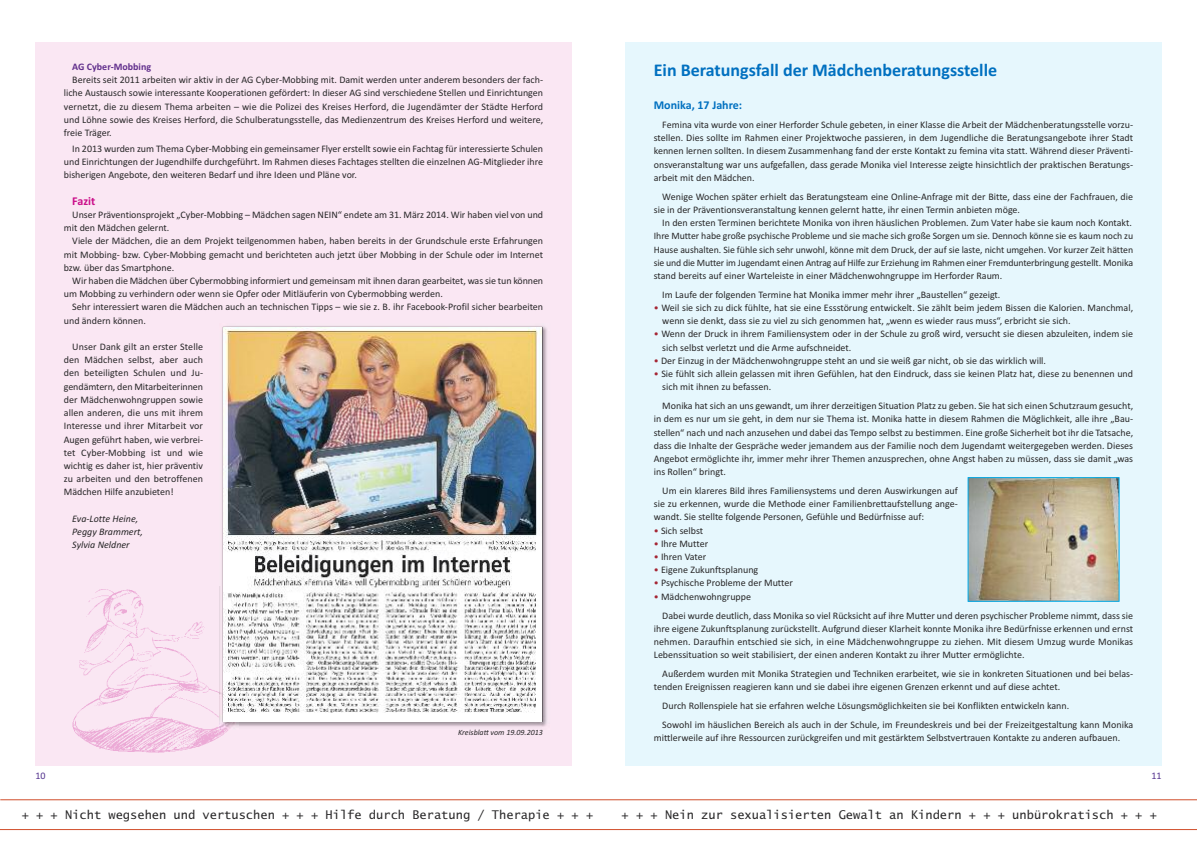
<style>
.page{position:relative;width:1197px;height:848px;background:#fff}
.page>*{position:absolute;margin:0;border:0;box-sizing:border-box;transform-origin:0 0}
.t1{font:700 18px "Calibri";color:#0070c0}
.t2{font:12px "Lucida Sans Typewriter";color:#272627}
.t3{font:700 12px "Calibri";color:#0070c0}
.t4{font:700 12px "Calibri";color:#ca0d89}
.t5{font:10px/13.2px "Calibri";color:#272627}
.t6{font:italic 10px/13.2px "Calibri";color:#272627}
.t7{font:700 10px "Calibri";color:#612f8c}
.t8{font:10px "Calibri";color:#52318d}
.t9{font:9.8px/13.2px "Calibri";letter-spacing:-.015em;color:#272627;text-align:justify}
.t10{font:italic 8px "Calibri";color:#272627}
.s1{font-size:10px}
.s2{color:#a52634}
</style>
<div class="page">
<div style="left:35px;top:43px;width:536px;height:722px;background:#fae7f3"></div>
<img style="left:72px;top:589px;width:157px;height:164px">
<hr style="left:0;top:799px;width:1196px;height:1px;background:#d14e2b">
<hr style="left:0;top:829px;width:1196px;height:1px;background:#d14e2b">
<div style="left:625px;top:43px;width:536px;height:722px;background:#e6f7fd"></div>
<img style="left:219px;top:326px;width:328px;height:403px">
<img style="left:223px;top:327px;width:318px;height:394px">
<img style="left:969px;top:479px;width:148px;height:120px">
<div style="left:967px;top:477px;width:152px;height:124px;border:1px solid #00aded"></div>
<p class="t7" style="left:72px;top:61px;width:80px">AG Cyber-Mobbing</p>
<p class="t5" style="left:64px;top:73px;width:481px;text-align:justify;text-indent:9px">Bereits seit 2011 arbeiten wir aktiv in der AG Cyber-Mobbing mit. Damit werden unter anderem besonders der fach&shy;liche Austausch sowie interessante Kooperationen gefördert: In dieser AG sind verschiedene Stellen und Einrichtungen vernetzt, die zu diesem Thema arbeiten – wie die Polizei des Kreises Herford, die Jugendämter der Städte Herford und Löhne sowie des Kreises Herford, die Schulberatungsstelle, das Medienzentrum des Kreises Herford und weitere, freie Träger.</p>
<p class="t5" style="left:64px;top:142px;width:481px;text-align:justify;text-indent:9px">In 2013 wurden zum Thema Cyber-Mobbing ein gemeinsamer Flyer erstellt sowie ein Fachtag für interessierte Schulen und Einrichtungen der Jugendhilfe durchgeführt. Im Rahmen dieses Fachtages stellten die einzelnen AG-Mitglieder ihre bisherigen Angebote, den weiteren Bedarf und ihre Ideen und Pläne vor.</p>
<p class="t4" style="left:72px;top:194px;width:24px">Fazit</p>
<p class="t5" style="left:64px;top:208px;width:481px;text-indent:9px">Unser Präventionsprojekt „Cyber-Mobbing – Mädchen sagen NEIN“ endete am 31. März 2014. Wir haben viel von und mit den Mädchen gelernt.</p>
<p class="t5" style="left:64px;top:234px;width:481px;text-align:justify;text-indent:9px">Viele der Mädchen, die an dem Projekt teilgenommen haben, haben bereits in der Grundschule erste Erfahrungen mit Mobbing- bzw. Cyber-Mobbing gemacht und berichteten auch jetzt über Mobbing in der Schule oder im Internet bzw. über das Smartphone.</p>
<p class="t5" style="left:64px;top:274px;width:481px;text-indent:9px">Wir haben die Mädchen über Cybermobbing informiert und gemeinsam mit ihnen daran gearbeitet, was sie tun können um Mobbing zu verhindern oder wenn sie Opfer oder Mitläuferin von Cybermobbing werden.</p>
<p class="t5" style="left:64px;top:300px;width:481px;text-indent:9px">Sehr interessiert waren die Mädchen auch an technischen Tipps – wie sie z. B. ihr Facebook-Profil sicher bearbeiten und ändern können.</p>
<p class="t5" style="left:64px;top:340px;width:141px;text-align:justify;text-indent:9px">Unser Dank gilt an erster Stelle den Mädchen selbst, aber auch den beteiligten Schulen und Ju&shy;gendämtern, den Mitarbeiterinnen der Mädchenwohngruppen sowie allen anderen, die uns mit ihrem Interesse und ihrer Mitarbeit vor Augen geführt haben, wie verbrei&shy;tet Cyber-Mobbing ist und wie wichtig es daher ist, hier präventiv zu arbeiten und den betroffenen Mädchen Hilfe anzubieten!</p>
<p class="t6" style="left:72px;top:511px;width:72px">Eva-Lotte Heine,<br>Peggy Brammert,<br>Sylvia Neldner</p>
<p class="t10" style="left:458px;top:727px;width:86px">Kreisblatt vom 19.09.2013</p>
<p class="t8" style="left:35px;top:769px;width:12px">10</p>
<p class="t2" style="left:22px;top:807px;width:573px">+ + + Nicht wegsehen und vertuschen + + + Hilfe durch Beratung / Therapie + + +</p>
<h1 class="t1" style="left:653px;top:59px;width:345px">Ein Beratungsfall der Mädchenberatungsstelle</h1>
<p class="t3" style="left:653px;top:98px;width:90px">Monika, 17 Jahre:</p>
<p class="t5" style="left:653px;top:118px;width:481px;text-align:justify;text-indent:9px">Femina vita wurde von einer Herforder Schule gebeten, in einer Klasse die Arbeit der Mädchenberatungsstelle vorzu&shy;stellen. Dies sollte im Rahmen einer Projektwoche passieren, in dem Jugendliche die Beratungsangebote ihrer Stadt kennen lernen sollten. In diesem Zusammenhang fand der erste Kontakt zu femina vita statt. Während dieser Präventi&shy;onsveranstaltung war uns aufgefallen, dass gerade Monika viel Interesse zeigte hinsichtlich der praktischen Beratungs&shy;arbeit mit den Mädchen.</p>
<p class="t5" style="left:653px;top:190px;width:481px;text-indent:9px">Wenige Wochen später erhielt das Beratungsteam eine Online-Anfrage mit der Bitte, dass eine der Fachfrauen, die sie in der Präventionsveranstaltung kennen gelernt hatte, ihr einen Termin anbieten möge.</p>
<p class="t5" style="left:662px;top:216px;width:471px">In den ersten Terminen berichtete Monika von ihren häuslichen Problemen. Zum Vater habe sie kaum noch Kontakt.</p>
<p class="t9" style="left:653px;top:229px;width:481px">Ihre Mutter habe große psychische Probleme und sie mache sich große Sorgen um sie. Dennoch könne sie es kaum noch zu Hause aushalten. Sie fühle sich sehr unwohl, könne mit dem Druck, der auf sie laste, nicht umgehen. Vor kurzer Zeit hätten sie und die Mutter im Jugendamt einen Antrag auf Hilfe zur Erziehung im Rahmen einer Fremdunterbringung gestellt. <span class="s1">Monika</span></p>
<p class="t5" style="left:653px;top:266px;width:350px;line-height:18.9px;text-align:right">stand bereits auf einer Warteleiste in einer Mädchenwohngruppe im Herforder Raum.<br>Im Laufe der folgenden Termine hat Monika immer mehr ihrer „Baustellen“ gezeigt.</p>
<p class="t5" style="left:662px;top:301px;width:472px;text-indent:-9px"><span class="s2">•</span> Weil sie sich zu dick fühlte, hat sie eine Essstörung entwickelt. Sie zählt beim jedem Bissen die Kalorien. Manchmal, wenn sie denkt, dass sie zu viel zu sich genommen hat, „wenn es wieder raus muss“, erbricht sie sich.</p>
<p class="t5" style="left:662px;top:327px;width:472px;text-indent:-9px"><span class="s2">•</span> Wenn der Druck in ihrem Familiensystem oder in der Schule zu groß wird, versucht sie diesen abzuleiten, indem sie sich selbst verletzt und die Arme aufschneidet.</p>
<p class="t5" style="left:653px;top:354px;width:394px"><span class="s2">•</span> Der Einzug in der Mädchenwohngruppe steht an und sie weiß gar nicht, ob sie das wirklich will.</p>
<p class="t5" style="left:662px;top:367px;width:472px;text-indent:-9px"><span class="s2">•</span> Sie fühlt sich allein gelassen mit ihren Gefühlen, hat den Eindruck, dass sie keinen Platz hat, diese zu benennen und sich mit ihnen zu befassen.</p>
<p class="t5" style="left:653px;top:399px;width:481px;text-align:justify;text-indent:9px">Monika hat sich an uns gewandt, um ihrer derzeitigen Situation Platz zu geben. Sie hat sich einen Schutzraum gesucht, in dem es nur um sie geht, in dem nur sie Thema ist. Monika hatte in diesem Rahmen die Möglichkeit, alle ihre „Bau&shy;stellen“ nach und nach anzusehen und dabei das Tempo selbst zu bestimmen. Eine große Sicherheit bot ihr die Tatsache, dass die Inhalte der Gespräche weder jemandem aus der Familie noch dem Jugendamt weitergegeben werden. Dieses Angebot ermöglichte ihr, immer mehr ihrer Themen anzusprechen, ohne Angst haben zu müssen, dass sie damit „was ins Rollen“ bringt.</p>
<p class="t5" style="left:653px;top:484px;width:305px;text-align:justify;text-indent:9px">Um ein klareres Bild ihres Familiensystems und deren Auswirkungen auf sie zu erkennen, wurde die Methode einer Familienbrettaufstellung ange&shy;wandt. Sie stellte folgende Personen, Gefühle und Bedürfnisse auf:</p>
<p class="t5" style="left:653px;top:523px;width:51px"><span class="s2">•</span> Sich selbst</p>
<p class="t5" style="left:653px;top:537px;width:56px"><span class="s2">•</span> Ihre Mutter</p>
<p class="t5" style="left:653px;top:550px;width:54px"><span class="s2">•</span> Ihren Vater</p>
<p class="t5" style="left:653px;top:563px;width:106px"><span class="s2">•</span> Eigene Zukunftsplanung</p>
<p class="t5" style="left:653px;top:576px;width:140px"><span class="s2">•</span> Psychische Probleme der Mutter</p>
<p class="t5" style="left:662px;top:586px;width:472px;line-height:18.9px;text-indent:-9px"><span class="s2">•</span> Mädchenwohngruppe<br>Dabei wurde deutlich, dass Monika so viel Rücksicht auf ihre Mutter und deren psychischer Probleme nimmt, dass sie</p>
<p class="t5" style="left:653px;top:621px;width:481px;text-align:justify">ihre eigene Zukunftsplanung zurückstellt. Aufgrund dieser Klarheit konnte Monika ihre Bedürfnisse erkennen und ernst nehmen. Daraufhin entschied sie sich, in eine Mädchenwohngruppe zu ziehen. Mit diesem Umzug wurde Monikas Lebenssituation so weit stabilisiert, der einen anderen Kontakt zu ihrer Mutter ermöglichte.</p>
<p class="t5" style="left:653px;top:667px;width:481px;text-indent:9px">Außerdem wurden mit Monika Strategien und Techniken erarbeitet, wie sie in konkreten Situationen und bei belas&shy;tenden Ereignissen reagieren kann und sie dabei ihre eigenen Grenzen erkennt und auf diese achtet.</p>
<p class="t5" style="left:662px;top:696px;width:472px;line-height:18.9px">Durch Rollenspiele hat sie erfahren welche Lösungsmöglichkeiten sie bei Konflikten entwickeln kann.<br>Sowohl im häuslichen Bereich als auch in der Schule, im Freundeskreis und bei der Freizeitgestaltung kann Monika</p>
<p class="t5" style="left:653px;top:731px;width:468px">mittlerweile auf ihre Ressourcen zurückgreifen und mit gestärktem Selbstvertrauen Kontakte zu anderen aufbauen.</p>
<p class="t8" style="left:1151px;top:769px;width:12px">11</p>
<p class="t2" style="left:621px;top:807px;width:537px">+ + + Nein zur sexualisierten Gewalt an Kindern + + + unbürokratisch + + +</p>
</div>
